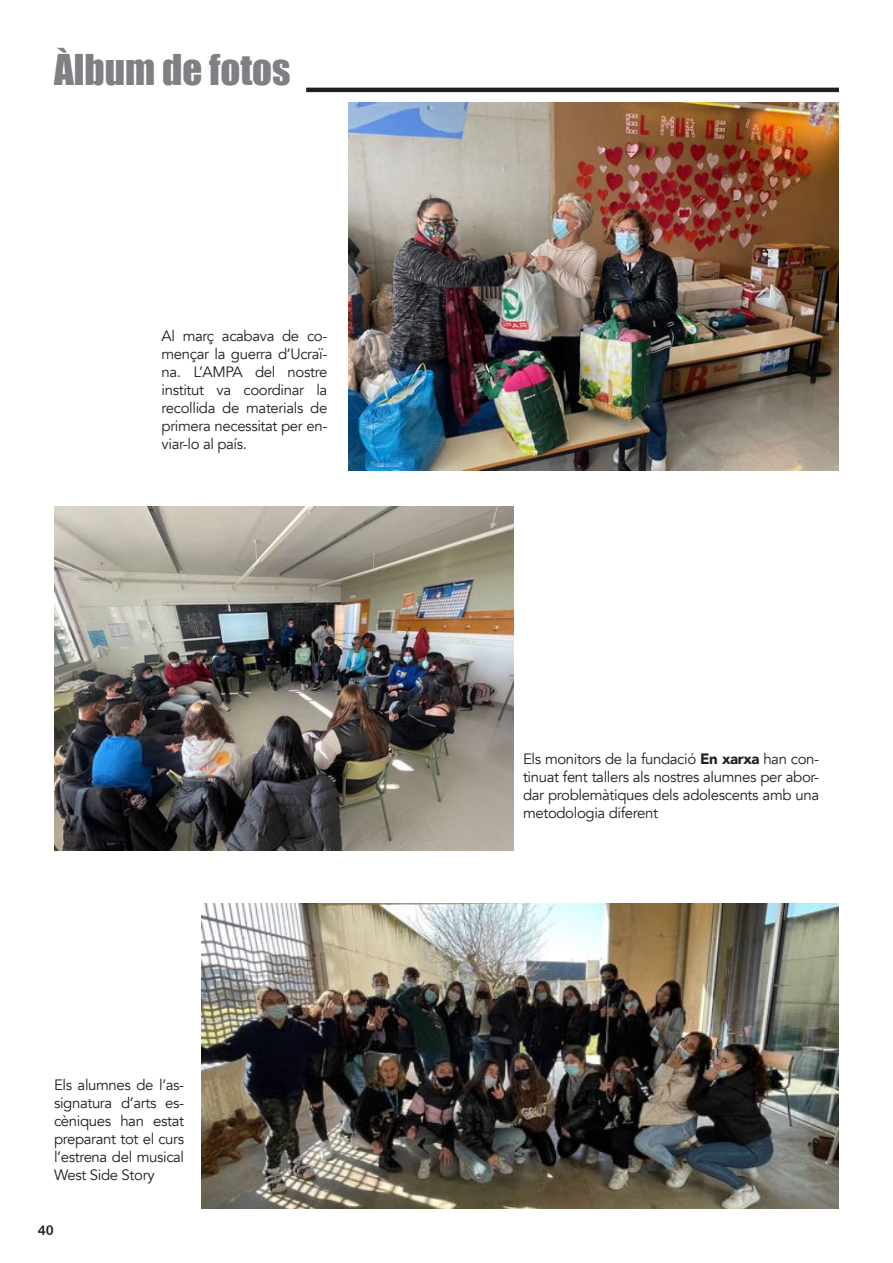
<style>
.page{position:relative;width:893px;height:1263px;background:#fff}
.page>*{position:absolute;margin:0;border:0;box-sizing:border-box;transform-origin:0 0}
.t1{font:39px "Impact";color:#7e8083}
.t2{font:15px/18px "Avenir";letter-spacing:-.025em;color:#231f20;text-align:justify}
.t3{font:13.5px "Arial Rounded MT Bold";color:#231f20}
.s1{font-weight:900}
</style>
<div class="page">
<hr style="left:306px;top:88px;width:533px;height:4px;background:#231f20">
<img style="left:349px;top:103px;width:490px;height:368px">
<img style="left:54px;top:506px;width:459px;height:344px">
<img style="left:201px;top:903px;width:638px;height:306px">
<h1 class="t1" style="left:54px;top:45px;width:238px">Àlbum de fotos</h1>
<p class="t2" style="left:162px;top:328px;width:167px">Al març acabava de co&shy;mençar la guerra d’Ucraï&shy;na. L’AMPA del nostre institut va coordinar la recollida de materials de primera necessitat per en&shy;viar-lo al país.</p>
<p class="t2" style="left:54px;top:1076px;width:132px">Els alumnes de l’as&shy;signatura d’arts es&shy;cèniques han estat preparant tot el curs l’estrena del musical West Side Story</p>
<p class="t3" style="left:38px;top:1222px;width:18px">40</p>
<p class="t2" style="left:523px;top:751px;width:298px">Els monitors de la fundació <span class="s1">En xarxa</span> han con&shy;tinuat fent tallers als nostres alumnes per abor&shy;dar problemàtiques dels adolescents amb una metodologia diferent</p>
</div>
